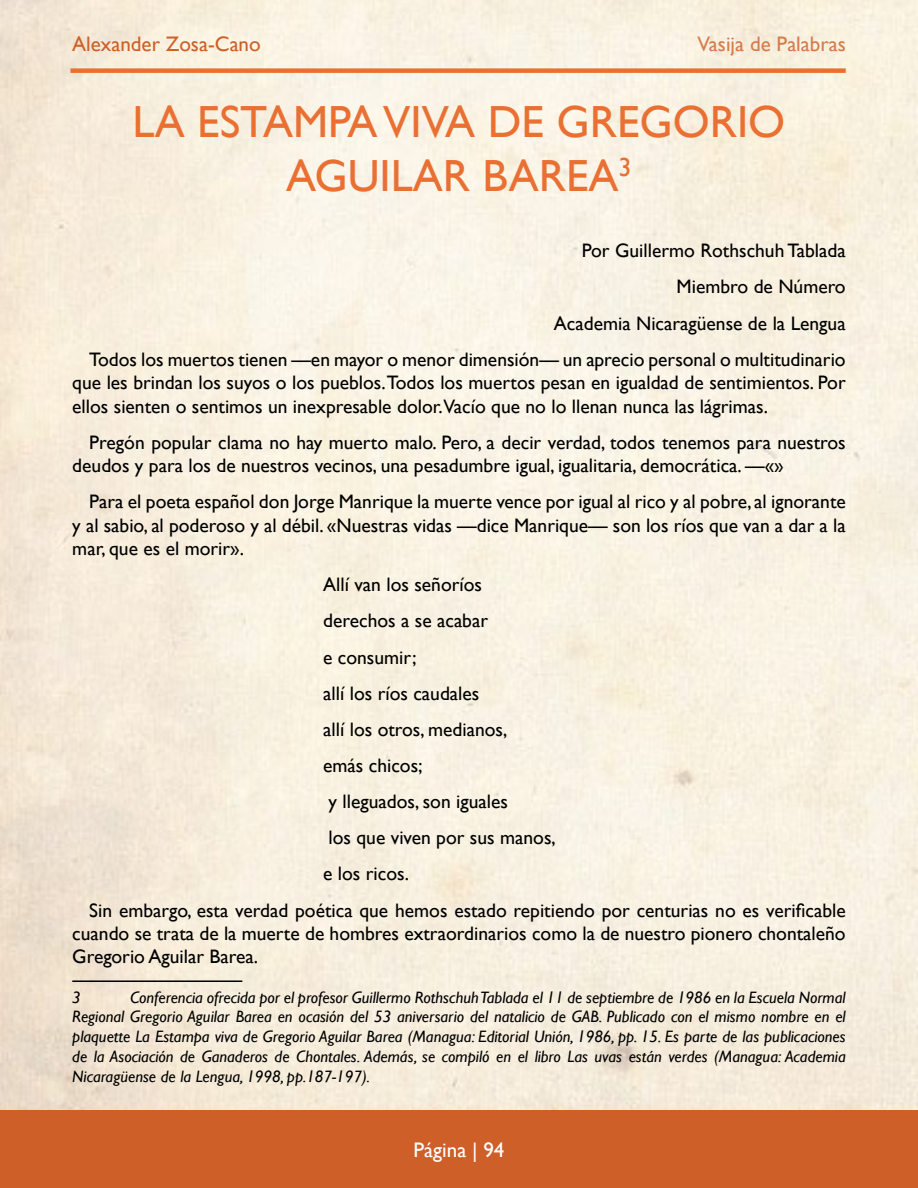
<style>
.page{position:relative;width:918px;height:1188px;background:#fff}
.page>*{position:absolute;margin:0;border:0;box-sizing:border-box;transform-origin:0 0}
.t1{font:45px/54px "Gill Sans";color:#e97032;text-align:center}
.t2{font:21px "Gill Sans";color:#ce5f29}
.t3{font:21px "Gill Sans";color:#d67b4a}
.t4{font:21px "Gill Sans";color:#fff}
.t5{font:19.5px/23.4px "Gill Sans";color:#000}
.t6{font:italic 16.5px/19.8px "Gill Sans";color:#000;text-align:justify}
</style>
<div class="page">
<img style="left:0;top:0;width:918px;height:1111px">
<div style="left:0;top:1111px;width:918px;height:77px;background:#ce5f29"></div>
<div style="left:70px;top:68px;width:776px;height:5px;background:#e97030"></div>
<hr style="left:72px;top:980px;width:170px;height:2px;background:#000">
<p class="t2" style="left:72px;top:32px;width:190px">Alexander Zosa-Cano</p>
<p class="t3" style="left:698px;top:32px;width:150px">Vasija de Palabras</p>
<h1 class="t1" style="left:133px;top:96px;width:654px">LA ESTAMPA VIVA DE GREGORIO<br>AGUILAR BAREA<sup>3</sup></h1>
<p class="t5" style="left:89px;top:233px;width:758px;line-height:36.2px;text-align:right">Por Guillermo Rothschuh Tablada<br>Miembro de Número<br>Academia Nicaragüense de la Lengua<br>Todos los muertos tienen —en mayor o menor dimensión— un aprecio personal o multitudinario</p>
<p class="t5" style="left:72px;top:371px;width:775px">que les brindan los suyos o los pueblos. Todos los muertos pesan en igualdad de sentimientos. Por ellos sienten o sentimos un inexpresable dolor.Vacío que no lo llenan nunca las lágrimas.</p>
<p class="t5" style="left:72px;top:431px;width:775px;text-indent:17px">Pregón popular clama no hay muerto malo. Pero, a decir verdad, todos tenemos para nuestros deudos y para los de nuestros vecinos, una pesadumbre igual, igualitaria, democrática. —«»</p>
<p class="t5" style="left:72px;top:490px;width:775px;text-align:justify;text-indent:17px">Para el poeta español don Jorge Manrique la muerte vence por igual al rico y al pobre, al ignorante y al sabio, al poderoso y al débil. «Nuestras vidas —dice Manrique— son los ríos que van a dar a la mar, que es el morir».</p>
<p class="t5" style="left:323px;top:573px;width:160px">Allí van los señoríos</p>
<p class="t5" style="left:323px;top:609px;width:166px">derechos a se acabar</p>
<p class="t5" style="left:323px;top:646px;width:95px">e consumir;</p>
<p class="t5" style="left:323px;top:682px;width:158px">allí los ríos caudales</p>
<p class="t5" style="left:323px;top:718px;width:186px">allí los otros, medianos,</p>
<p class="t5" style="left:323px;top:754px;width:101px">emás chicos;</p>
<p class="t5" style="left:329px;top:790px;width:181px">y lleguados, son iguales</p>
<p class="t5" style="left:329px;top:826px;width:229px">los que viven por sus manos,</p>
<p class="t5" style="left:323px;top:863px;width:87px">e los ricos.</p>
<p class="t5" style="left:89px;top:899px;width:758px">Sin embargo, esta verdad poética que hemos estado repitiendo por centurias no es verificable</p>
<p class="t5" style="left:72px;top:922px;width:775px">cuando se trata de la muerte de hombres extraordinarios como la de nuestro pionero chontaleño<br>Gregorio Aguilar Barea.</p>
<p class="t6" style="left:72px;top:987px;width:10px">3</p>
<p class="t6" style="left:72px;top:987px;width:775px;text-indent:58px">Conferencia ofrecida por el profesor Guillermo Rothschuh Tablada el 11 de septiembre de 1986 en la Escuela Normal Regional Gregorio Aguilar Barea en ocasión del 53 aniversario del natalicio de GAB. Publicado con el mismo nombre en el plaquette La Estampa viva de Gregorio Aguilar Barea (Managua: Editorial Unión, 1986, pp. 15. Es parte de las publicaciones de la Asociación de Ganaderos de Chontales. Además, se compiló en el libro Las uvas están verdes (Managua: Academia Nicaragüense de la Lengua, 1998, pp.187-197).</p>
<p class="t4" style="left:414px;top:1137px;width:92px">Página | 94</p>
</div>
